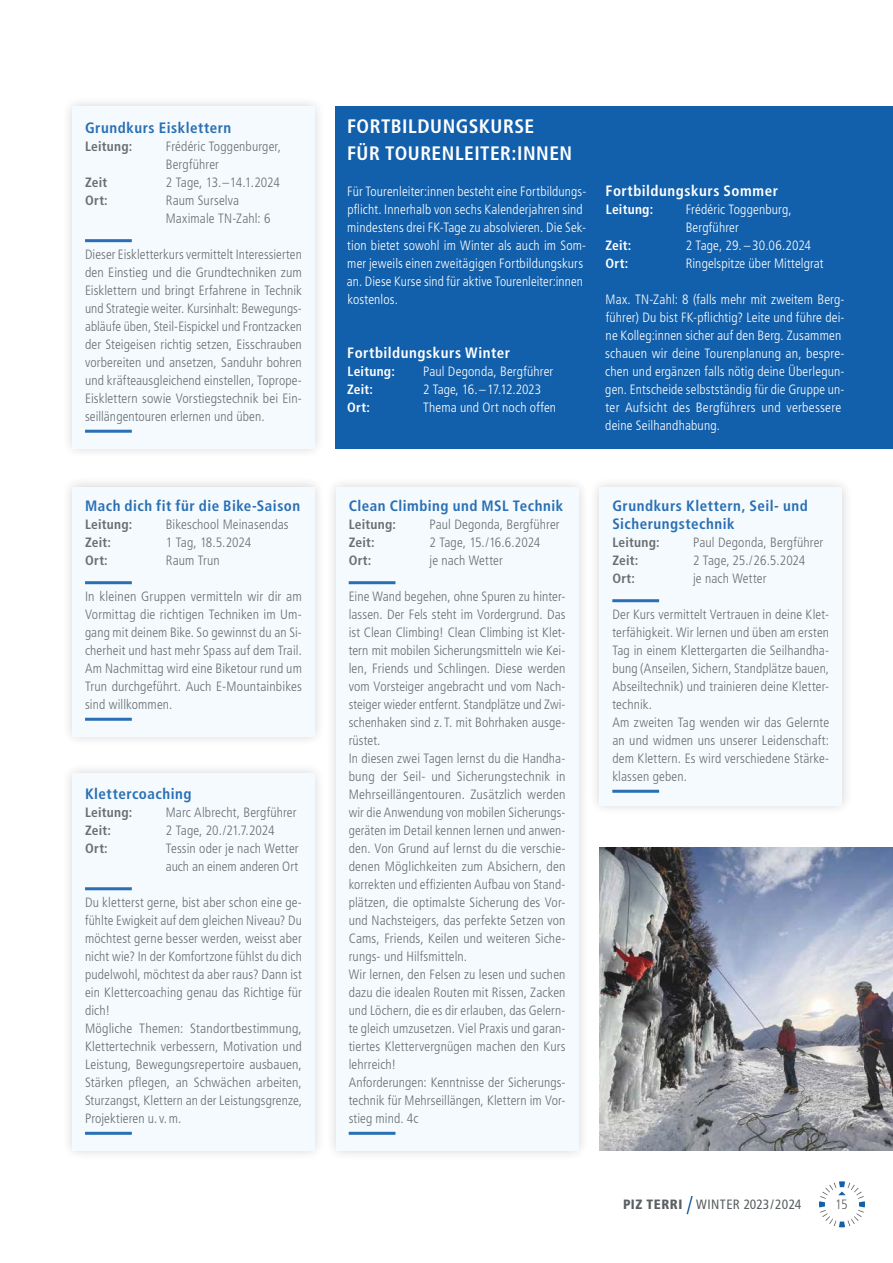
<style>
.page{position:relative;width:893px;height:1263px;background:#fff}
.page>*{position:absolute;margin:0;border:0;box-sizing:border-box;transform-origin:0 0}
.t1{font:700 condensed 19.5px/27px "Frutiger LT Std";letter-spacing:.025em;color:#fff}
.t2{font:700 condensed 15px/18px "Frutiger LT Std";letter-spacing:.035em;color:#125fab}
.t3{font:700 condensed 15px "Frutiger LT Std";letter-spacing:.035em;color:#fff}
.t4{font:300 condensed 13.5px/18px "Frutiger LT Std";letter-spacing:.01em;color:#5a5f61}
.t5{font:300 condensed 13.5px/18px "Frutiger LT Std";letter-spacing:.01em;color:#fff}
.t6{font:700 condensed 13.5px "Frutiger LT Std";letter-spacing:.02em;color:#5a5f61}
.t7{font:300 condensed 13.5px "Frutiger LT Std";letter-spacing:-.02em;color:#5a5f61}
.t8{font:700 condensed 13.5px "Frutiger LT Std";letter-spacing:.02em;color:#fff}
.t9{font:condensed 13.5px "Frutiger LT Std";letter-spacing:.02em;color:#5a5f61}
.t10{font:300 condensed 13.5px "Frutiger LT Std";letter-spacing:-.025em;color:#fff}
.s1{font-weight:900}
.s2{font-weight:300;font-size:25.5px;color:#004c90}
</style>
<div class="page">
<svg style="left:819px;top:1181px;width:46px;height:46px"></svg>
<img style="left:600px;top:848px;width:293px;height:302px">
<div style="left:336px;top:106px;width:557px;height:342px;background:#125fab"></div>
<div style="left:61px;top:94px;width:265px;height:366px;background:#000;opacity:.2"></div>
<div style="left:72px;top:106px;width:243px;height:342px;background:#f3fafe"></div>
<hr style="left:85px;top:239px;width:47px;height:3px;background:#125fab">
<hr style="left:85px;top:430px;width:47px;height:3px;background:#125fab">
<div style="left:61px;top:475px;width:265px;height:273px;background:#000;opacity:.2"></div>
<div style="left:72px;top:487px;width:243px;height:249px;background:#f3fafe"></div>
<hr style="left:85px;top:581px;width:47px;height:3px;background:#125fab">
<hr style="left:85px;top:718px;width:47px;height:3px;background:#125fab">
<div style="left:324px;top:475px;width:266px;height:687px;background:#000;opacity:.2"></div>
<div style="left:336px;top:487px;width:242px;height:663px;background:#f3fafe"></div>
<hr style="left:349px;top:581px;width:46px;height:3px;background:#125fab">
<hr style="left:349px;top:1132px;width:46px;height:3px;background:#125fab">
<div style="left:61px;top:761px;width:265px;height:401px;background:#000;opacity:.2"></div>
<div style="left:72px;top:773px;width:243px;height:377px;background:#f3fafe"></div>
<hr style="left:85px;top:887px;width:47px;height:3px;background:#125fab">
<hr style="left:85px;top:1132px;width:47px;height:3px;background:#125fab">
<div style="left:588px;top:475px;width:266px;height:342px;background:#000;opacity:.2"></div>
<div style="left:600px;top:487px;width:242px;height:318px;background:#f3fafe"></div>
<hr style="left:612px;top:599px;width:47px;height:3px;background:#125fab">
<hr style="left:612px;top:790px;width:47px;height:3px;background:#125fab">
<p class="t2" style="left:85px;top:119px;width:148px">Grundkurs Eisklettern</p>
<p class="t6" style="left:85px;top:138px;width:49px">Leitung:</p>
<p class="t4" style="left:166px;top:138px;width:117px">Frédéric Toggenburger,<br>Bergführer</p>
<p class="t6" style="left:85px;top:174px;width:24px">Zeit</p>
<p class="t7" style="left:166px;top:175px;width:116px">2 Tage, 13.–14.1.2024</p>
<p class="t6" style="left:85px;top:192px;width:24px">Ort:</p>
<p class="t4" style="left:166px;top:192px;width:106px">Raum Surselva<br>Maximale TN-Zahl: 6</p>
<p class="t4" style="left:85px;top:246px;width:218px;text-align:justify">Dieser Eiskletterkurs vermittelt Interessierten den Einstieg und die Grundtechniken zum Eisklettern und bringt Erfahrene in Technik und Strategie weiter. Kursinhalt: Bewegungs&shy;abläufe üben, Steil-Eispickel und Frontzacken der Steigeisen richtig setzen, Eisschrauben vorbereiten und ansetzen, Sanduhr bohren und kräfteausgleichend einstellen, Toprope-Eisklettern sowie Vorstiegstechnik bei Ein&shy;seillängentouren erlernen und üben.</p>
<p class="t2" style="left:85px;top:497px;width:217px">Mach dich fit für die Bike-Saison</p>
<p class="t6" style="left:85px;top:516px;width:49px">Leitung:</p>
<p class="t4" style="left:166px;top:516px;width:124px">Bikeschool Meinasendas</p>
<p class="t6" style="left:85px;top:534px;width:28px">Zeit:</p>
<p class="t7" style="left:166px;top:535px;width:87px">1 Tag, 18.5.2024</p>
<p class="t6" style="left:85px;top:552px;width:24px">Ort:</p>
<p class="t4" style="left:166px;top:552px;width:55px">Raum Trun</p>
<p class="t4" style="left:85px;top:588px;width:218px;text-align:justify">In kleinen Gruppen vermitteln wir dir am Vormittag die richtigen Techniken im Um&shy;gang mit deinem Bike. So gewinnst du an Si&shy;cherheit und hast mehr Spass auf dem Trail.<br>Am Nachmittag wird eine Biketour rund um Trun durchgeführt. Auch E-Mountainbikes sind willkommen.</p>
<p class="t2" style="left:85px;top:785px;width:108px">Klettercoaching</p>
<p class="t6" style="left:85px;top:804px;width:49px">Leitung:</p>
<p class="t4" style="left:166px;top:804px;width:132px">Marc Albrecht, Bergführer</p>
<p class="t6" style="left:85px;top:822px;width:28px">Zeit:</p>
<p class="t4" style="left:166px;top:822px;width:110px">2 Tage, 20./21.7.2024</p>
<p class="t6" style="left:85px;top:840px;width:24px">Ort:</p>
<p class="t4" style="left:166px;top:840px;width:134px">Tessin oder je nach Wetter auch an einem anderen Ort</p>
<p class="t4" style="left:85px;top:894px;width:218px">Du kletterst gerne, bist aber schon eine ge&shy;fühlte Ewigkeit auf dem gleichen Niveau? Du möchtest gerne besser werden, weisst aber nicht wie? In der Komfortzone fühlst du dich pudelwohl, möchtest da aber raus? Dann ist ein Klettercoaching genau das Richtige für dich!<br>Mögliche Themen: Standortbestimmung, Klettertechnik verbessern, Motivation und Leistung, Bewegungsrepertoire ausbauen, Stärken pflegen, an Schwächen arbeiten, Sturzangst, Klettern an der Leistungsgrenze, Projektieren u.v.m.</p>
<h1 class="t1" style="left:347px;top:113px;width:227px">FORTBILDUNGSKURSE<br>FÜR TOURENLEITER:INNEN</h1>
<p class="t5" style="left:347px;top:183px;width:241px">Für Tourenleiter:innen besteht eine Fortbildungs&shy;pflicht. Innerhalb von sechs Kalenderjahren sind mindestens drei FK-Tage zu absolvieren. Die Sek&shy;tion bietet sowohl im Winter als auch im Som&shy;mer jeweils einen zweitägigen Fortbildungskurs an. Diese Kurse sind für aktive Tourenleiter:innen kostenlos.</p>
<p class="t3" style="left:347px;top:344px;width:164px">Fortbildungskurs Winter</p>
<p class="t8" style="left:347px;top:363px;width:49px">Leitung:</p>
<p class="t5" style="left:423px;top:363px;width:132px">Paul Degonda, Bergführer</p>
<p class="t8" style="left:347px;top:381px;width:28px">Zeit:</p>
<p class="t10" style="left:423px;top:382px;width:120px">2 Tage, 16.–17.12.2023</p>
<p class="t8" style="left:347px;top:399px;width:24px">Ort:</p>
<p class="t5" style="left:423px;top:399px;width:135px">Thema und Ort noch offen</p>
<p class="t3" style="left:606px;top:182px;width:174px">Fortbildungskurs Sommer</p>
<p class="t8" style="left:606px;top:201px;width:49px">Leitung:</p>
<p class="t5" style="left:686px;top:201px;width:108px">Frédéric Toggenburg,<br>Bergführer</p>
<p class="t8" style="left:605px;top:237px;width:28px">Zeit:</p>
<p class="t5" style="left:686px;top:237px;width:127px">2 Tage, 29. – 30.06.2024</p>
<p class="t8" style="left:605px;top:255px;width:24px">Ort:</p>
<p class="t5" style="left:686px;top:255px;width:139px">Ringelspitze über Mittelgrat</p>
<p class="t5" style="left:605px;top:291px;width:241px">Max. TN-Zahl: 8 (falls mehr mit zweitem Berg&shy;führer) Du bist FK-pflichtig? Leite und führe dei&shy;ne Kolleg:innen sicher auf den Berg. Zusammen schauen wir deine Tourenplanung an, bespre&shy;chen und ergänzen falls nötig deine Überlegun&shy;gen. Entscheide selbstständig für die Gruppe un&shy;ter Aufsicht des Bergführers und verbessere deine Seilhandhabung.</p>
<p class="t2" style="left:349px;top:497px;width:216px">Clean Climbing und MSL Technik</p>
<p class="t6" style="left:349px;top:516px;width:49px">Leitung:</p>
<p class="t4" style="left:429px;top:516px;width:132px">Paul Degonda, Bergführer</p>
<p class="t6" style="left:349px;top:534px;width:28px">Zeit:</p>
<p class="t7" style="left:429px;top:535px;width:112px">2 Tage, 15./16.6.2024</p>
<p class="t6" style="left:349px;top:552px;width:24px">Ort:</p>
<p class="t4" style="left:429px;top:552px;width:75px">je nach Wetter</p>
<p class="t4" style="left:349px;top:588px;width:218px">Eine Wand begehen, ohne Spuren zu hinter&shy;lassen. Der Fels steht im Vordergrund. Das ist Clean Climbing! Clean Climbing ist Klet&shy;tern mit mobilen Sicherungsmitteln wie Kei&shy;len, Friends und Schlingen. Diese werden vom Vorsteiger angebracht und vom Nach&shy;steiger wieder entfernt. Standplätze und Zwi&shy;schenhaken sind z. T. mit Bohrhaken ausge&shy;rüstet.<br>In diesen zwei Tagen lernst du die Handha&shy;bung der Seil- und Sicherungstechnik in Mehrseillängentouren. Zusätzlich werden wir die Anwendung von mobilen Sicherungs&shy;geräten im Detail kennen lernen und anwen&shy;den. Von Grund auf lernst du die verschie&shy;denen Möglichkeiten zum Absichern, den korrekten und effizienten Aufbau von Stand&shy;plätzen, die optimalste Sicherung des Vor&shy;und Nachsteigers, das perfekte Setzen von Cams, Friends, Keilen und weiteren Siche&shy;rungs- und Hilfsmitteln.<br>Wir lernen, den Felsen zu lesen und suchen dazu die idealen Routen mit Rissen, Zacken und Löchern, die es dir erlauben, das Gelern&shy;te gleich umzusetzen. Viel Praxis und garan&shy;tiertes Klettervergnügen machen den Kurs lehrreich!<br>Anforderungen: Kenntnisse der Sicherungs&shy;technik für Mehrseillängen, Klettern im Vor&shy;stieg mind. 4c</p>
<p class="t2" style="left:612px;top:497px;width:197px">Grundkurs Klettern, Seil- und<br>Sicherungstechnik</p>
<p class="t6" style="left:612px;top:534px;width:49px">Leitung:</p>
<p class="t4" style="left:693px;top:534px;width:132px">Paul Degonda, Bergführer</p>
<p class="t6" style="left:612px;top:552px;width:28px">Zeit:</p>
<p class="t4" style="left:693px;top:552px;width:114px">2 Tage, 25./26.5.2024</p>
<p class="t6" style="left:612px;top:570px;width:24px">Ort:</p>
<p class="t4" style="left:693px;top:570px;width:75px">je nach Wetter</p>
<p class="t4" style="left:612px;top:606px;width:218px">Der Kurs vermittelt Vertrauen in deine Klet&shy;terfähigkeit. Wir lernen und üben am ersten Tag in einem Klettergarten die Seilhandha&shy;bung (Anseilen, Sichern, Standplätze bauen, Abseiltechnik) und trainieren deine Kletter&shy;technik.<br>Am zweiten Tag wenden wir das Gelernte an und widmen uns unserer Leidenschaft: dem Klettern. Es wird verschiedene Stärke&shy;klassen geben.</p>
<p class="t9" style="left:623px;top:1196px;width:180px"><span class="s1">PIZ TERRI</span> <span class="s2">/</span> WINTER 2023/2024</p>
<p class="t4" style="left:835px;top:1195px;width:14px">15</p>
</div>
